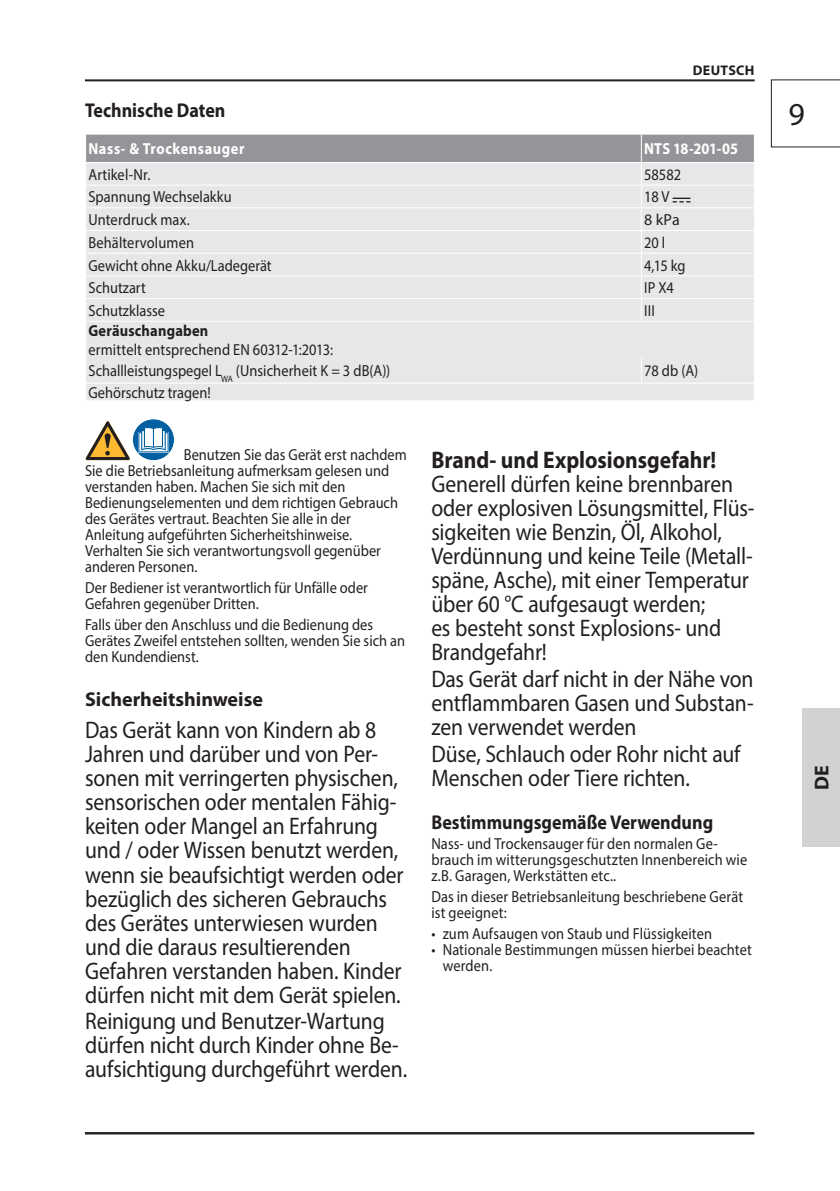
<style>
.page{position:relative;width:840px;height:1191px;background:#fff}
.page>*{position:absolute;margin:0;border:0;box-sizing:border-box;transform-origin:0 0}
.t1{font:32px "Myriad Pro";color:#231f20}
.t2{font:24px/24px "Myriad Pro";letter-spacing:-.005em;color:#231f20;scale:.9 1}
.t3{font:700 24px "Myriad Pro";color:#231f20;scale:.9 1}
.t4{font:700 20px "Myriad Pro";color:#231f20;scale:.9 1}
.t5{font:700 20px "Myriad Pro";color:#231f20}
.t6{font:16px/16px "Myriad Pro";color:#231f20;scale:.9 1}
.t7{font:700 16px "Myriad Pro";letter-spacing:.04em;color:#fff;scale:.9 1}
.t8{font:700 16px "Myriad Pro";letter-spacing:.015em;color:#231f20;scale:.9 1}
.t9{font:700 16px "Myriad Pro";letter-spacing:.01em;color:#fff;scale:.9 1}
.t10{font:16px "Myriad Pro";color:#231f20}
.t11{font:700 14px "Myriad Pro";letter-spacing:.02em;color:#231f20}
</style>
<div class="page">
<hr style="left:85px;top:1132px;width:668px;height:2px;background:#231f20">
<hr style="left:85px;top:79px;width:669px;height:2px;background:#231f20">
<svg style="left:770px;top:79px;width:69px;height:69px"></svg>
<hr style="left:839px;top:708px;width:1px;height:138px;background:#d1d2d4">
<div style="left:801px;top:708px;width:38px;height:138px;background:#d1d2d4"></div>
<div style="left:86px;top:322px;width:667px;height:78px;background:#e6e7e9"></div>
<svg style="left:640px;top:358px;width:1px;height:25px"></svg>
<hr style="left:85px;top:383px;width:556px;height:1px;background:#fff">
<hr style="left:641px;top:383px;width:113px;height:1px;background:#fff">
<svg style="left:753px;top:358px;width:1px;height:42px"></svg>
<svg style="left:85px;top:134px;width:669px;height:187px;background:#dadcde"></svg>
<div style="left:133px;top:419px;width:41px;height:41px;background:#0160a1;border-radius:50%"></div>
<svg style="left:138px;top:427px;width:30px;height:25px"></svg>
<svg style="left:86px;top:421px;width:44px;height:39px"></svg>
<p class="t11" style="left:692px;top:61px;width:63px">DEUTSCH</p>
<p class="t4" style="left:85px;top:97px;width:157px">Technische Daten</p>
<p class="t7" style="left:88px;top:138px;width:175px">Nass- &amp; Trockensauger</p>
<p class="t9" style="left:643px;top:138px;width:106px">NTS 18-201-05</p>
<p class="t6" style="left:88px;top:166px;width:70px">Artikel-Nr.</p>
<p class="t6" style="left:643px;top:166px;width:43px">58582</p>
<p class="t6" style="left:88px;top:189px;width:160px">Spannung Wechselakku</p>
<p class="t6" style="left:643px;top:189px;width:30px">18 V</p>
<p class="t6" style="left:88px;top:211px;width:114px">Unterdruck max.</p>
<p class="t10" style="left:643px;top:210px;width:37px">8 kPa</p>
<p class="t6" style="left:88px;top:234px;width:119px">Behältervolumen</p>
<p class="t6" style="left:643px;top:234px;width:25px">20 l</p>
<p class="t6" style="left:88px;top:257px;width:205px">Gewicht ohne Akku/Ladegerät</p>
<p class="t6" style="left:643px;top:257px;width:48px">4,15 kg</p>
<p class="t6" style="left:88px;top:279px;width:65px">Schutzart</p>
<p class="t6" style="left:643px;top:279px;width:34px">IP X4</p>
<p class="t6" style="left:88px;top:302px;width:86px">Schutzklasse</p>
<p class="t6" style="left:643px;top:302px;width:13px">III</p>
<p class="t8" style="left:88px;top:320px;width:135px">Geräuschangaben</p>
<p class="t6" style="left:88px;top:338px;width:336px;line-height:21.6px">ermittelt entsprechend EN 60312-1:2013:<br>Schallleistungspegel L<sub>WA</sub> (Unsicherheit K = 3 dB(A))</p>
<p class="t6" style="left:643px;top:363px;width:62px">78 db (A)</p>
<p class="t6" style="left:88px;top:384px;width:137px">Gehörschutz tragen!</p>
<p class="t6" style="left:85px;top:447px;width:359px;text-indent:99px">Benutzen Sie das Gerät erst nachdem Sie die Betriebsanleitung aufmerksam gelesen und verstanden haben. Machen Sie sich mit den Bedienungselementen und dem richtigen Gebrauch des Gerätes vertraut. Beachten Sie alle in der Anleitung aufgeführten Sicherheitshinweise.<br>Verhalten Sie sich verantwortungsvoll gegenüber anderen Personen.</p>
<p class="t6" style="left:85px;top:579px;width:315px">Der Bediener ist verantwortlich für Unfälle oder<br>Gefahren gegenüber Dritten.</p>
<p class="t6" style="left:85px;top:616px;width:357px">Falls über den Anschluss und die Bedienung des<br>Gerätes Zweifel entstehen sollten, wenden Sie sich an den Kundendienst.</p>
<p class="t5" style="left:85px;top:686px;width:179px">Sicherheitshinweise</p>
<p class="t2" style="left:85px;top:718px;width:355px">Das Gerät kann von Kindern ab 8<br>Jahren und darüber und von Per&shy;sonen mit verringerten physischen, sensorischen oder mentalen Fähig&shy;keiten oder Mangel an Erfahrung und / oder Wissen benutzt werden, wenn sie beaufsichtigt werden oder bezüglich des sicheren Gebrauchs des Gerätes unterwiesen wurden und die daraus resultierenden Gefahren verstanden haben. Kinder dürfen nicht mit dem Gerät spielen.</p>
<h2 class="t2" style="left:85px;top:1009px;width:359px">Reinigung und Benutzer-Wartung dürfen nicht durch Kinder ohne Be&shy;aufsichtigung durchgeführt werden.</h2>
<h2 class="t3" style="left:431px;top:444px;width:318px">Brand- und Explosionsgefahr!</h2>
<p class="t2" style="left:431px;top:472px;width:360px">Generell dürfen keine brennbaren oder explosiven Lösungsmittel, Flüs&shy;sigkeiten wie Benzin, Öl, Alkohol,<br>Verdünnung und keine Teile (Metall&shy;späne, Asche), mit einer Temperatur über 60 °C aufgesaugt werden;<br>es besteht sonst Explosions- und<br>Brandgefahr!</p>
<h2 class="t2" style="left:431px;top:667px;width:359px;text-align:justify">Das Gerät darf nicht in der Nähe von entflammbaren Gasen und Substan&shy;zen verwendet werden</h2>
<h2 class="t2" style="left:431px;top:741px;width:345px">Düse, Schlauch oder Rohr nicht auf<br>Menschen oder Tiere richten.</h2>
<p class="t4" style="left:431px;top:809px;width:314px">Bestimmungsgemäße Verwendung</p>
<p class="t6" style="left:431px;top:835px;width:352px">Nass- und Trockensauger für den normalen Ge&shy;brauch im witterungsgeschutzten Innenbereich wie z.B. Garagen, Werkstätten etc..</p>
<p class="t6" style="left:431px;top:888px;width:348px">Das in dieser Betriebsanleitung beschriebene Gerät ist geeignet:</p>
<p class="t6" style="left:431px;top:925px;width:313px">• zum Aufsaugen von Staub und Flüssigkeiten</p>
<p class="t6" style="left:442px;top:941px;width:345px;text-indent:-11px">• Nationale Bestimmungen müssen hierbei beachtet werden.</p>
<h1 class="t1" style="left:788px;top:95px;width:18px">9</h1>
<p class="t5" style="left:808px;top:790px;width:26px;rotate:-90deg">DE</p>
</div>
